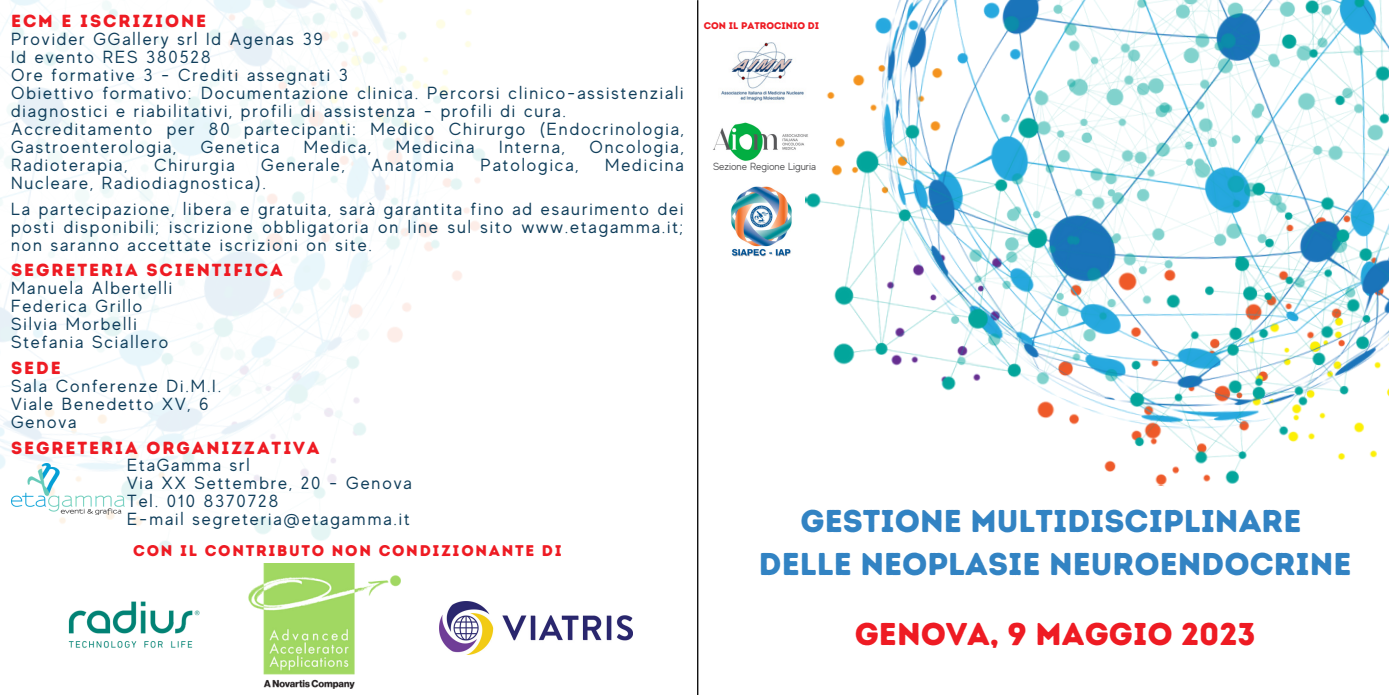
<style>
.page{position:relative;width:1389px;height:695px;background:#fff}
.page>*{position:absolute;margin:0;border:0;box-sizing:border-box;transform-origin:0 0}
.t1{font:31.5px/43.4px "Intro Rust Base";color:#3283c3;text-align:center}
.t2{font:31.5px "Intro Rust Base";color:#ee1b23}
.t3{font:17.5px/18px "MADE Evolve Sans";letter-spacing:.11em;color:#103e5b}
.t4{font:17.5px "Intro Rust Base";letter-spacing:.11em;color:#ee1b23}
.t5{font:15.4px "Intro Rust Base";letter-spacing:.11em;color:#ee1b23}
.t6{font:10.33px "MADE Evolve Sans";color:#58585a}
.t7{font:9.62px "Intro Rust Base";color:#ee1b23}
</style>
<div class="page">
<hr style="left:697px;top:0;width:1px;height:694px;background:#000">
<img style="left:0;top:0;width:485px;height:584px">
<img style="left:68px;top:601px;width:132px;height:47px">
<img style="left:805px;top:0;width:584px;height:487px">
<img style="left:721px;top:42px;width:89px;height:65px">
<img style="left:11px;top:463px;width:113px;height:51px">
<img style="left:240px;top:563px;width:160px;height:125px">
<img style="left:439px;top:601px;width:193px;height:53px">
<img style="left:713px;top:119px;width:97px;height:42px">
<img style="left:731px;top:186px;width:61px;height:71px">
<p class="t4" style="left:11px;top:10px;width:197px">ECM E ISCRIZIONE</p>
<p class="t3" style="left:11px;top:30px;width:674px">Provider GGallery srl Id Agenas 39<br>Id evento RES 380528<br>Ore formative 3 - Crediti assegnati 3<br>Obiettivo formativo: Documentazione clinica. Percorsi clinico-assistenziali diagnostici e riabilitativi, profili di assistenza - profili di cura.<br>Accreditamento per 80 partecipanti: Medico Chirurgo (Endocrinologia, Gastroenterologia,</p>
<p class="t3" style="left:201px;top:138px;width:80px">Genetica</p>
<p class="t3" style="left:304px;top:138px;width:69px">Medica,</p>
<p class="t3" style="left:396px;top:138px;width:80px">Medicina</p>
<p class="t3" style="left:499px;top:138px;width:67px">Interna,</p>
<p class="t3" style="left:589px;top:138px;width:96px">Oncologia,</p>
<p class="t3" style="left:11px;top:156px;width:118px">Radioterapia,</p>
<p class="t3" style="left:154px;top:156px;width:82px">Chirurgia</p>
<p class="t3" style="left:261px;top:156px;width:85px">Generale,</p>
<p class="t3" style="left:371px;top:156px;width:84px">Anatomia</p>
<p class="t3" style="left:480px;top:156px;width:99px">Patologica,</p>
<p class="t3" style="left:605px;top:156px;width:80px">Medicina</p>
<p class="t3" style="left:11px;top:171px;width:674px;line-height:25px">Nucleare, Radiodiagnostica).<br>La partecipazione, libera e gratuita, sarà garantita fino ad esaurimento dei</p>
<p class="t3" style="left:11px;top:218px;width:674px">posti disponibili; iscrizione obbligatoria on line sul sito www.etagamma.it; non saranno accettate iscrizioni on site.</p>
<p class="t4" style="left:11px;top:260px;width:273px">SEGRETERIA SCIENTIFICA</p>
<p class="t3" style="left:11px;top:279px;width:163px">Manuela Albertelli<br>Federica Grillo<br>Silvia Morbelli<br>Stefania Sciallero</p>
<p class="t4" style="left:11px;top:357px;width:51px">SEDE</p>
<p class="t3" style="left:11px;top:376px;width:211px">Sala Conferenze Di.M.I.<br>Viale Benedetto XV, 6<br>Genova</p>
<p class="t4" style="left:11px;top:436px;width:310px">SEGRETERIA ORGANIZZATIVA</p>
<p class="t3" style="left:127px;top:456px;width:286px">EtaGamma srl<br>Via XX Settembre, 20 - Genova<br>Tel. 010 8370728<br>E-mail segreteria@etagamma.it</p>
<p class="t5" style="left:133px;top:541px;width:430px">CON IL CONTRIBUTO NON CONDIZIONANTE DI</p>
<p class="t7" style="left:704px;top:19px;width:117px">CON IL PATROCINIO DI</p>
<p class="t6" style="left:713px;top:161px;width:104px">Sezione Regione Liguria</p>
<h1 class="t1" style="left:759px;top:499px;width:594px">GESTIONE MULTIDISCIPLINARE<br>DELLE NEOPLASIE NEUROENDOCRINE</h1>
<h1 class="t2" style="left:855px;top:614px;width:402px">GENOVA, 9 MAGGIO 2023</h1>
</div>
